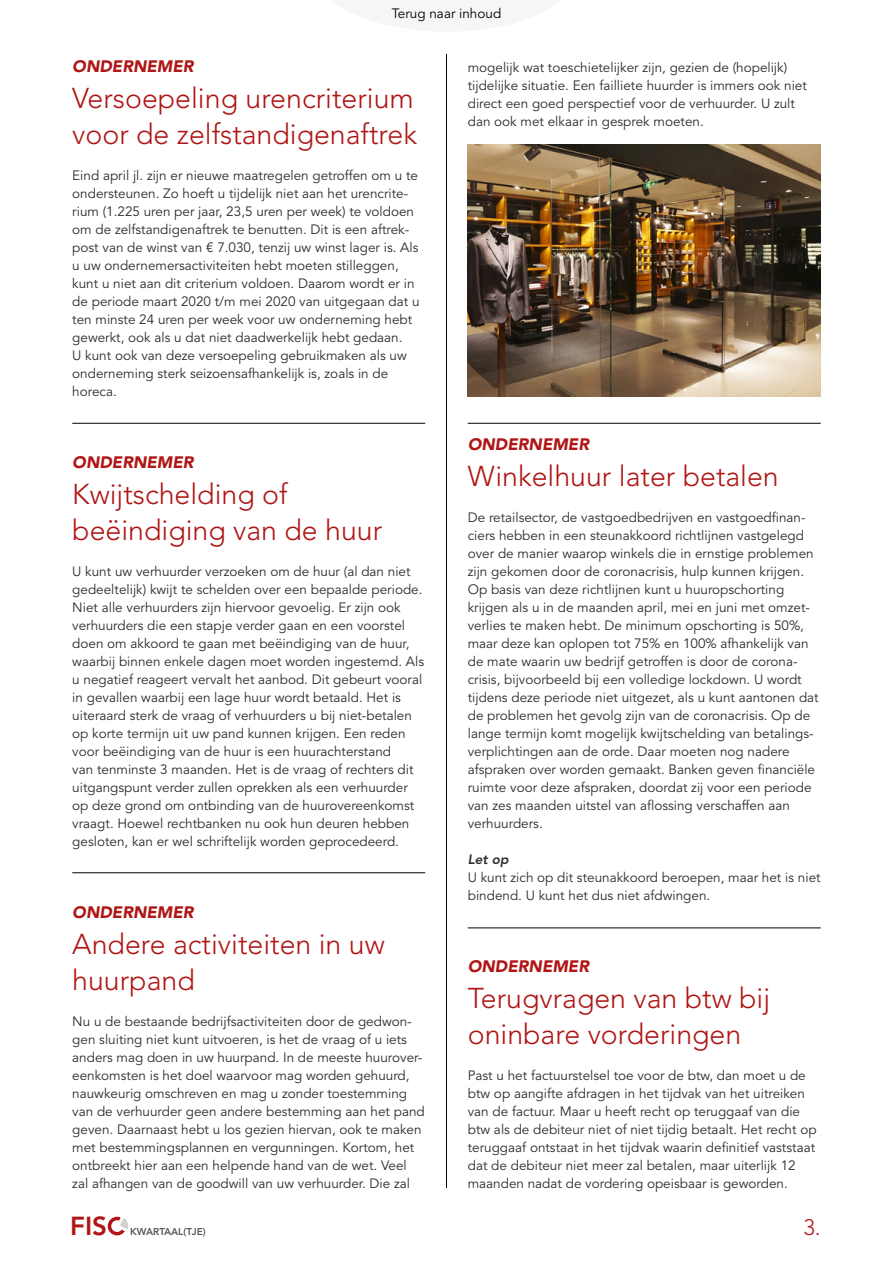
<style>
.page{position:relative;width:893px;height:1263px;background:#fff}
.page>*{position:absolute;margin:0;border:0;box-sizing:border-box;transform-origin:0 0}
.t1{font:300 28.5px/36px "Avenir LT";color:#af1615}
.t2{font:800 25.95px "Avenir LT";color:#af1615}
.t3{font:300 22.2px "Avenir LT";color:#af1615}
.t4{font:italic 900 16.5px "Avenir LT";color:#af1615}
.t5{font:13.5px/18px "Avenir LT";color:#2c2c2c}
.t6{font:13.5px "Avenir LT";color:#000}
.t7{font:italic 800 13.5px "Avenir LT";color:#2c2c2c}
.t8{font:800 9.9px "Avenir LT";color:#575756}
</style>
<div class="page">
<div style="left:108px;top:1217px;width:18px;height:18px;border:3px solid #af1615;border-radius:50%"></div>
<svg style="left:114px;top:1216px;width:14px;height:19px"></svg>
<img style="left:468px;top:145px;width:353px;height:251px">
<hr style="left:446px;top:54px;width:1px;height:1134px;background:#000">
<hr style="left:72px;top:423px;width:353px;height:1px;background:#000">
<hr style="left:72px;top:872px;width:353px;height:1px;background:#000">
<hr style="left:468px;top:423px;width:353px;height:1px;background:#000">
<hr style="left:468px;top:928px;width:353px;height:1px;background:#000">
<p class="t6" style="left:392px;top:5px;width:111px">Terug naar inhoud</p>
<p class="t4" style="left:72px;top:56px;width:123px">ONDERNEMER</p>
<h1 class="t1" style="left:72px;top:80px;width:346px">Versoepeling urencriterium voor de zelfstandigenaftrek</h1>
<p class="t5" style="left:72px;top:167px;width:349px">Eind april jl. zijn er nieuwe maatregelen getroffen om u te ondersteunen. Zo hoeft u tijdelijk niet aan het urencrite&shy;rium (1.225 uren per jaar, 23,5 uren per week) te voldoen om de zelfstandigenaftrek te benutten. Dit is een aftrek&shy;post van de winst van € 7.030, tenzij uw winst lager is. Als u uw ondernemersactiviteiten hebt moeten stilleggen, kunt u niet aan dit criterium voldoen. Daarom wordt er in de periode maart 2020 t/m mei 2020 van uitgegaan dat u ten minste 24 uren per week voor uw onderneming hebt gewerkt, ook als u dat niet daadwerkelijk hebt gedaan.<br>U kunt ook van deze versoepeling gebruikmaken als uw onderneming sterk seizoensafhankelijk is, zoals in de horeca.</p>
<p class="t4" style="left:72px;top:452px;width:123px">ONDERNEMER</p>
<h1 class="t1" style="left:72px;top:476px;width:311px">Kwijtschelding of beëindiging van de huur</h1>
<p class="t5" style="left:72px;top:563px;width:353px">U kunt uw verhuurder verzoeken om de huur (al dan niet gedeeltelijk) kwijt te schelden over een bepaalde periode.<br>Niet alle verhuurders zijn hiervoor gevoelig. Er zijn ook verhuurders die een stapje verder gaan en een voorstel doen om akkoord te gaan met beëindiging van de huur, waarbij binnen enkele dagen moet worden ingestemd. Als u negatief reageert vervalt het aanbod. Dit gebeurt vooral in gevallen waarbij een lage huur wordt betaald. Het is uiteraard sterk de vraag of verhuurders u bij niet-betalen op korte termijn uit uw pand kunnen krijgen. Een reden voor beëindiging van de huur is een huurachterstand<br>van tenminste 3 maanden. Het is de vraag of rechters dit uitgangspunt verder zullen oprekken als een verhuurder op deze grond om ontbinding van de huurovereenkomst vraagt. Hoewel rechtbanken nu ook hun deuren hebben gesloten, kan er wel schriftelijk worden geprocedeerd.</p>
<p class="t4" style="left:72px;top:902px;width:123px">ONDERNEMER</p>
<h1 class="t1" style="left:72px;top:926px;width:314px">Andere activiteiten in uw huurpand</h1>
<p class="t5" style="left:72px;top:1013px;width:354px">Nu u de bestaande bedrijfsactiviteiten door de gedwon&shy;gen sluiting niet kunt uitvoeren, is het de vraag of u iets anders mag doen in uw huurpand. In de meeste huurover&shy;eenkomsten is het doel waarvoor mag worden gehuurd, nauwkeurig omschreven en mag u zonder toestemming van de verhuurder geen andere bestemming aan het pand geven. Daarnaast hebt u los gezien hiervan, ook te maken met bestemmingsplannen en vergunningen. Kortom, het ontbreekt hier aan een helpende hand van de wet. Veel zal afhangen van de goodwill van uw verhuurder. Die zal</p>
<p class="t5" style="left:468px;top:59px;width:341px">mogelijk wat toeschietelijker zijn, gezien de (hopelijk) tijdelijke situatie. Een failliete huurder is immers ook niet direct een goed perspectief voor de verhuurder. U zult dan ook met elkaar in gesprek moeten.</p>
<p class="t4" style="left:468px;top:434px;width:123px">ONDERNEMER</p>
<h1 class="t1" style="left:468px;top:458px;width:313px">Winkelhuur later betalen</h1>
<p class="t5" style="left:468px;top:509px;width:352px">De retailsector, de vastgoedbedrijven en vastgoedfinan&shy;ciers hebben in een steunakkoord richtlijnen vastgelegd over de manier waarop winkels die in ernstige problemen zijn gekomen door de coronacrisis, hulp kunnen krijgen.<br>Op basis van deze richtlijnen kunt u huuropschorting krijgen als u in de maanden april, mei en juni met omzet&shy;verlies te maken hebt. De minimum opschorting is 50%, maar deze kan oplopen tot 75% en 100% afhankelijk van de mate waarin uw bedrijf getroffen is door de corona&shy;crisis, bijvoorbeeld bij een volledige lockdown. U wordt tijdens deze periode niet uitgezet, als u kunt aantonen dat de problemen het gevolg zijn van de coronacrisis. Op de lange termijn komt mogelijk kwijtschelding van betalings&shy;verplichtingen aan de orde. Daar moeten nog nadere afspraken over worden gemaakt. Banken geven financiële ruimte voor deze afspraken, doordat zij voor een periode van zes maanden uitstel van aflossing verschaffen aan verhuurders.</p>
<p class="t7" style="left:468px;top:851px;width:42px">Let op</p>
<p class="t5" style="left:468px;top:869px;width:354px">U kunt zich op dit steunakkoord beroepen, maar het is niet bindend. U kunt het dus niet afdwingen.</p>
<p class="t4" style="left:468px;top:956px;width:123px">ONDERNEMER</p>
<h1 class="t1" style="left:468px;top:980px;width:304px">Terugvragen van btw bij oninbare vorderingen</h1>
<p class="t5" style="left:468px;top:1067px;width:350px">Past u het factuurstelsel toe voor de btw, dan moet u de btw op aangifte afdragen in het tijdvak van het uitreiken van de factuur. Maar u heeft recht op teruggaaf van die btw als de debiteur niet of niet tijdig betaalt. Het recht op teruggaaf ontstaat in het tijdvak waarin definitief vaststaat dat de debiteur niet meer zal betalen, maar uiterlijk 12 maanden nadat de vordering opeisbaar is geworden.</p>
<h2 class="t2" style="left:70px;top:1210px;width:38px">FIS</h2>
<p class="t8" style="left:130px;top:1226px;width:77px">KWARTAAL(TJE)</p>
<h3 class="t3" style="left:803px;top:1214px;width:19px">3.</h3>
</div>
